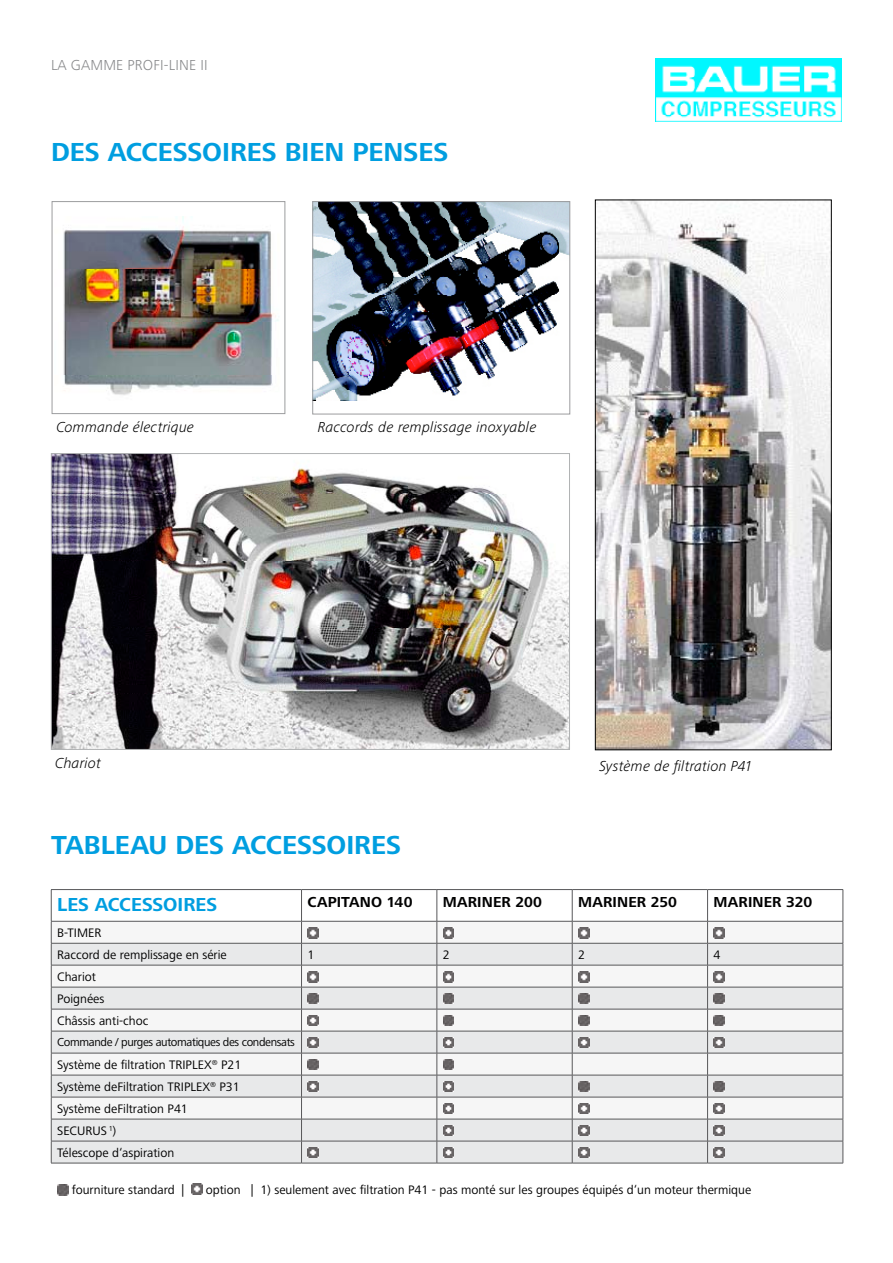
<style>
.page{position:relative;width:893px;height:1263px;background:#fff}
.page>*{position:absolute;margin:0;border:0;box-sizing:border-box;transform-origin:0 0}
.t1{font:700 27px "Frutiger Next LT";letter-spacing:-.005em;color:#009ee0}
.t2{font:700 19.5px "Frutiger Next LT";color:#009ee0}
.t3{font:italic 300 15px "Frutiger Next LT";letter-spacing:.01em;color:#000}
.t4{font:700 15px "Frutiger Next LT";letter-spacing:.01em;color:#000}
.t5{font:300 15px "Frutiger Next LT";letter-spacing:.01em;color:#87888a}
.t6{font:12.75px/22px "Frutiger Next LT";color:#000}
.t7{font:12px "Frutiger Next LT";letter-spacing:-.03em;color:#000}
</style>
<div class="page">
<div style="left:52px;top:922px;width:791px;height:21px;background:#f6f6f6"></div>
<svg style="left:52px;top:944px;width:791px;height:219px;fill:#e8e9ea"></svg>
<hr style="left:51px;top:889px;width:251px;height:1px;background:#58585a">
<hr style="left:51px;top:890px;width:1px;height:31px;background:#58585a">
<hr style="left:302px;top:889px;width:135px;height:1px;background:#58585a">
<hr style="left:301px;top:890px;width:1px;height:31px;background:#58585a">
<hr style="left:437px;top:889px;width:135px;height:1px;background:#58585a">
<hr style="left:437px;top:890px;width:1px;height:31px;background:#58585a">
<hr style="left:572px;top:889px;width:136px;height:1px;background:#58585a">
<hr style="left:572px;top:890px;width:1px;height:31px;background:#58585a">
<hr style="left:708px;top:889px;width:135px;height:1px;background:#58585a">
<hr style="left:707px;top:890px;width:1px;height:31px;background:#58585a">
<hr style="left:843px;top:890px;width:1px;height:31px;background:#58585a">
<hr style="left:51px;top:921px;width:251px;height:1px;background:#58585a">
<hr style="left:302px;top:921px;width:135px;height:1px;background:#58585a">
<hr style="left:437px;top:921px;width:135px;height:1px;background:#58585a">
<hr style="left:572px;top:921px;width:136px;height:1px;background:#58585a">
<hr style="left:708px;top:921px;width:135px;height:1px;background:#58585a">
<hr style="left:51px;top:943px;width:251px;height:1px;background:#58585a">
<hr style="left:302px;top:943px;width:135px;height:1px;background:#58585a">
<hr style="left:437px;top:943px;width:135px;height:1px;background:#58585a">
<hr style="left:572px;top:943px;width:136px;height:1px;background:#58585a">
<hr style="left:708px;top:943px;width:135px;height:1px;background:#58585a">
<hr style="left:51px;top:965px;width:251px;height:1px;background:#58585a">
<hr style="left:302px;top:965px;width:135px;height:1px;background:#58585a">
<hr style="left:437px;top:965px;width:135px;height:1px;background:#58585a">
<hr style="left:572px;top:965px;width:136px;height:1px;background:#58585a">
<hr style="left:708px;top:965px;width:135px;height:1px;background:#58585a">
<hr style="left:51px;top:987px;width:251px;height:1px;background:#58585a">
<hr style="left:302px;top:987px;width:135px;height:1px;background:#58585a">
<hr style="left:437px;top:987px;width:135px;height:1px;background:#58585a">
<hr style="left:572px;top:987px;width:136px;height:1px;background:#58585a">
<hr style="left:708px;top:987px;width:135px;height:1px;background:#58585a">
<hr style="left:51px;top:1009px;width:251px;height:1px;background:#58585a">
<hr style="left:302px;top:1009px;width:135px;height:1px;background:#58585a">
<hr style="left:437px;top:1009px;width:135px;height:1px;background:#58585a">
<hr style="left:572px;top:1009px;width:136px;height:1px;background:#58585a">
<hr style="left:708px;top:1009px;width:135px;height:1px;background:#58585a">
<hr style="left:51px;top:1031px;width:251px;height:1px;background:#58585a">
<hr style="left:302px;top:1031px;width:135px;height:1px;background:#58585a">
<hr style="left:437px;top:1031px;width:135px;height:1px;background:#58585a">
<hr style="left:572px;top:1031px;width:136px;height:1px;background:#58585a">
<hr style="left:708px;top:1031px;width:135px;height:1px;background:#58585a">
<hr style="left:51px;top:1053px;width:251px;height:1px;background:#58585a">
<hr style="left:302px;top:1053px;width:135px;height:1px;background:#58585a">
<hr style="left:437px;top:1053px;width:135px;height:1px;background:#58585a">
<hr style="left:572px;top:1053px;width:136px;height:1px;background:#58585a">
<hr style="left:708px;top:1053px;width:135px;height:1px;background:#58585a">
<hr style="left:51px;top:1075px;width:251px;height:1px;background:#58585a">
<hr style="left:302px;top:1075px;width:135px;height:1px;background:#58585a">
<hr style="left:437px;top:1075px;width:135px;height:1px;background:#58585a">
<hr style="left:572px;top:1075px;width:136px;height:1px;background:#58585a">
<hr style="left:708px;top:1075px;width:135px;height:1px;background:#58585a">
<hr style="left:51px;top:1097px;width:251px;height:1px;background:#58585a">
<hr style="left:302px;top:1097px;width:135px;height:1px;background:#58585a">
<hr style="left:437px;top:1097px;width:135px;height:1px;background:#58585a">
<hr style="left:572px;top:1097px;width:136px;height:1px;background:#58585a">
<hr style="left:708px;top:1097px;width:135px;height:1px;background:#58585a">
<hr style="left:51px;top:1119px;width:251px;height:1px;background:#58585a">
<hr style="left:302px;top:1119px;width:135px;height:1px;background:#58585a">
<hr style="left:437px;top:1119px;width:135px;height:1px;background:#58585a">
<hr style="left:572px;top:1119px;width:136px;height:1px;background:#58585a">
<hr style="left:708px;top:1119px;width:135px;height:1px;background:#58585a">
<hr style="left:51px;top:1141px;width:251px;height:1px;background:#58585a">
<svg style="left:51px;top:921px;width:1px;height:242px"></svg>
<hr style="left:302px;top:1141px;width:135px;height:1px;background:#58585a">
<svg style="left:301px;top:921px;width:1px;height:242px"></svg>
<hr style="left:437px;top:1141px;width:135px;height:1px;background:#58585a">
<hr style="left:572px;top:1141px;width:136px;height:1px;background:#58585a">
<hr style="left:708px;top:1141px;width:135px;height:1px;background:#58585a">
<svg style="left:707px;top:921px;width:1px;height:242px"></svg>
<svg style="left:843px;top:921px;width:1px;height:242px"></svg>
<hr style="left:51px;top:1163px;width:251px;height:1px;background:#58585a">
<hr style="left:302px;top:1163px;width:135px;height:1px;background:#58585a">
<hr style="left:437px;top:1163px;width:135px;height:1px;background:#58585a">
<hr style="left:572px;top:1163px;width:136px;height:1px;background:#58585a">
<hr style="left:708px;top:1163px;width:135px;height:1px;background:#58585a">
<svg style="left:308px;top:927px;width:10px;height:11px"></svg>
<svg style="left:714px;top:927px;width:10px;height:11px"></svg>
<svg style="left:308px;top:971px;width:10px;height:11px"></svg>
<svg style="left:714px;top:971px;width:10px;height:11px"></svg>
<svg style="left:308px;top:993px;width:10px;height:11px"></svg>
<svg style="left:714px;top:993px;width:10px;height:11px"></svg>
<svg style="left:308px;top:1015px;width:10px;height:11px"></svg>
<svg style="left:714px;top:1015px;width:10px;height:11px"></svg>
<svg style="left:308px;top:1037px;width:10px;height:11px"></svg>
<svg style="left:714px;top:1037px;width:10px;height:11px"></svg>
<svg style="left:308px;top:1059px;width:10px;height:11px"></svg>
<svg style="left:308px;top:1081px;width:10px;height:11px"></svg>
<svg style="left:714px;top:1081px;width:10px;height:11px"></svg>
<svg style="left:714px;top:1103px;width:10px;height:11px"></svg>
<svg style="left:714px;top:1125px;width:10px;height:11px"></svg>
<svg style="left:308px;top:1147px;width:10px;height:11px"></svg>
<svg style="left:437px;top:921px;width:17px;height:242px"></svg>
<svg style="left:572px;top:921px;width:17px;height:242px"></svg>
<svg style="left:714px;top:1147px;width:10px;height:11px"></svg>
<svg style="left:57px;top:1184px;width:11px;height:11px"></svg>
<svg style="left:191px;top:1183px;width:11px;height:11px"></svg>
<img style="left:597px;top:202px;width:233px;height:546px">
<div style="left:595px;top:200px;width:237px;height:550px;border:1px solid #000"></div>
<img style="left:63px;top:217px;width:216px;height:178px">
<div style="left:52px;top:201px;width:233px;height:213px;border:1px solid #9c9d9f"></div>
<img style="left:53px;top:455px;width:515px;height:293px">
<div style="left:51px;top:453px;width:519px;height:297px;border:1px solid #b1b3b4"></div>
<img style="left:314px;top:203px;width:254px;height:198px">
<div style="left:312px;top:201px;width:258px;height:213px;border:1px solid #9c9d9f"></div>
<img style="left:656px;top:58px;width:186px;height:63px">
<p class="t5" style="left:51px;top:57px;width:158px">LA GAMME PROFI-LI NE II</p>
<h1 class="t1" style="left:51px;top:137px;width:399px">DES ACCESSOIRES BIEN PENSES</h1>
<p class="t3" style="left:56px;top:418px;width:139px">Commande électrique</p>
<p class="t3" style="left:318px;top:418px;width:220px">Raccords de remplissage inoxyable</p>
<p class="t3" style="left:55px;top:755px;width:47px">Chariot</p>
<h1 class="t1" style="left:51px;top:829px;width:32px">TABLEAU</h1>
<h1 class="t1" style="left:175px;top:829px;width:17px">DES</h1>
<h1 class="t1" style="left:232px;top:829px;width:17px">ACCESSOIRES</h1>
<p class="t3" style="left:600px;top:758px;width:155px">Système de filtration P41</p>
<h2 class="t2" style="left:57px;top:893px;width:161px">LES ACCESSOIRES</h2>
<p class="t4" style="left:308px;top:894px;width:107px">CAPITANO 140</p>
<p class="t4" style="left:443px;top:894px;width:101px">MARINER 200</p>
<p class="t4" style="left:578px;top:894px;width:100px">MARINER 250</p>
<p class="t4" style="left:713px;top:894px;width:100px">MARINER 320</p>
<p class="t6" style="left:57px;top:922px;width:171px">B-TIMER<br>Raccord de remplissage en série</p>
<p class="t6" style="left:308px;top:944px;width:8px">1</p>
<p class="t6" style="left:443px;top:944px;width:8px">2</p>
<p class="t6" style="left:578px;top:944px;width:8px">2</p>
<p class="t6" style="left:714px;top:944px;width:8px">4</p>
<p class="t6" style="left:57px;top:966px;width:93px">Chariot<br>Poignées<br>Châssis anti-choc</p>
<p class="t7" style="left:57px;top:1036px;width:239px">Commande / purges automatiques des condensats</p>
<p class="t6" style="left:57px;top:1054px;width:186px">Système de filtration TRIPLEX<sup>®</sup> P21<br>Système deFiltration TRIPLEX<sup>®</sup> P31<br>Système deFiltration P41<br>SECURUS <sup>1</sup>)<br>Télescope d‘aspiration</p>
<p class="t6" style="left:72px;top:1179px;width:114px">fourniture standard |</p>
<p class="t6" style="left:206px;top:1179px;width:547px">option | 1) seulement avec filtration P41 - pas monté sur les groupes équipés d‘un moteur thermique</p>
</div>
